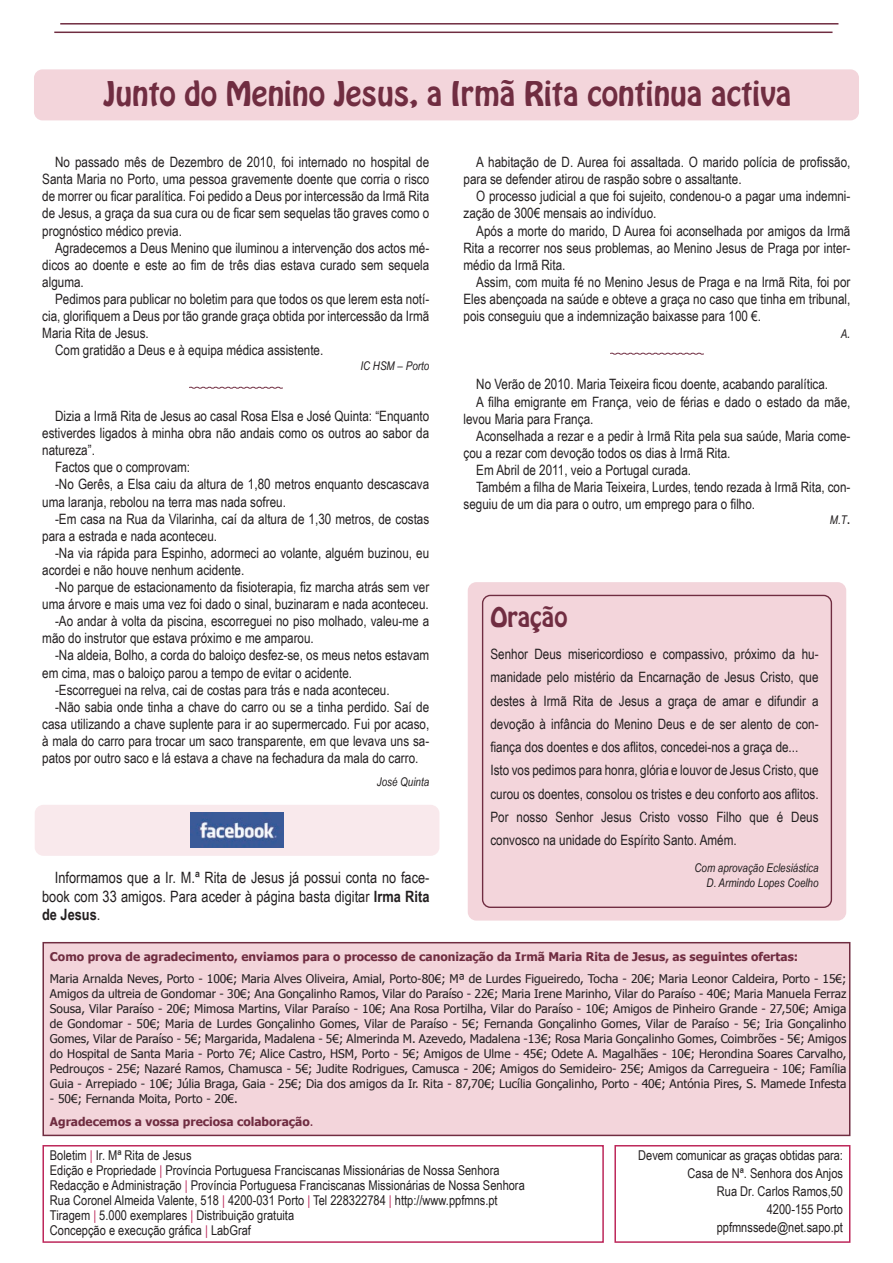
<style>
.page{position:relative;width:893px;height:1263px;background:#fff}
.page>*{position:absolute;margin:0;border:0;box-sizing:border-box;transform-origin:0 0}
.t1{font:30px "Hobo Std";color:#702d41}
.t2{font:24px "Hobo Std";color:#702d41}
.t3{font:15.6px/18.8px "Arial Narrow";color:#231f20;text-align:justify}
.t4{font:14.25px/17.1px "Arial Narrow";color:#231f20}
.t5{font:13.5px "Arial Narrow";color:#231f20}
.t6{font:12px/15px "Tahoma";color:#231f20;text-align:justify}
.t7{font:700 12px "Tahoma";color:#702d41}
.t8{font:italic 12px "Arial Narrow";color:#231f20}
.s1{font-weight:700}
.s2{font-size:14.25px}
.s3{font-family:"Tahoma";font-style:normal}
.s4{font-weight:400}
.s5{color:#bd275a}
</style>
<div class="page">
<div style="left:35px;top:805px;width:404px;height:51px;background:#f9e9ec;border-radius:9px"></div>
<div style="left:34px;top:69px;width:825px;height:51px;background:#f3d5db;border-radius:9px"></div>
<hr style="left:54px;top:32px;width:778px;height:1px;background:#702d41">
<hr style="left:60px;top:23px;width:778px;height:2px;background:#702d41">
<div style="left:42px;top:1145px;width:562px;height:98px;border:2px solid #bd275a"></div>
<div style="left:614px;top:1145px;width:236px;height:98px;border:2px solid #bd275a"></div>
<div style="left:42px;top:942px;width:808px;height:194px;background:#f3d5db;border:2px solid #702d41"></div>
<div style="left:468px;top:582px;width:378px;height:338px;background:#f3d5db;border-radius:9px"></div>
<div style="left:482px;top:595px;width:350px;height:313px;border:1px solid #702d41;border-radius:8px"></div>
<svg style="left:610px;top:352px;width:94px;height:3px"></svg>
<svg style="left:189px;top:386px;width:94px;height:3px"></svg>
<img style="left:191px;top:812px;width:92px;height:35px">
<p class="t1" style="left:103px;top:72px;width:689px">Junto do Menino Jesus, a Irmã Rita continua activa</p>
<p class="t4" style="left:42px;top:153px;width:388px;text-align:justify;text-indent:13px">No passado mês de Dezembro de 2010, foi internado no hospital de Santa Maria no Porto, uma pessoa gravemente doente que corria o risco de morrer ou ficar paralítica. Foi pedido a Deus por intercessão da Irmã Rita de Jesus, a graça da sua cura ou de ficar sem sequelas tão graves como o prognóstico médico previa.</p>
<p class="t4" style="left:42px;top:239px;width:388px;text-align:justify;text-indent:13px">Agradecemos a Deus Menino que iluminou a intervenção dos actos mé&shy;dicos ao doente e este ao fim de três dias estava curado sem sequela alguma.</p>
<p class="t4" style="left:42px;top:290px;width:388px;text-align:justify;text-indent:13px">Pedimos para publicar no boletim para que todos os que lerem esta notí&shy;cia, glorifiquem a Deus por tão grande graça obtida por intercessão da Irmã Maria Rita de Jesus.</p>
<p class="t4" style="left:55px;top:341px;width:270px">Com gratidão a Deus e à equipa médica assistente.</p>
<p class="t8" style="left:360px;top:357px;width:70px">IC HSM – Porto</p>
<p class="t4" style="left:42px;top:407px;width:388px;text-align:justify;text-indent:13px">Dizia a Irmã Rita de Jesus ao casal Rosa Elsa e José Quinta: “Enquanto estiverdes ligados à minha obra não andais como os outros ao sabor da natureza”.</p>
<p class="t4" style="left:55px;top:458px;width:137px">Factos que o comprovam:</p>
<p class="t4" style="left:42px;top:475px;width:388px;text-indent:13px">-No Gerês, a Elsa caiu da altura de 1,80 metros enquanto descascava uma laranja, rebolou na terra mas nada sofreu.</p>
<p class="t4" style="left:42px;top:509px;width:388px;text-indent:13px">-Em casa na Rua da Vilarinha, caí da altura de 1,30 metros, de costas para a estrada e nada aconteceu.</p>
<p class="t4" style="left:42px;top:544px;width:388px;text-indent:13px">-Na via rápida para Espinho, adormeci ao volante, alguém buzinou, eu acordei e não houve nenhum acidente.</p>
<p class="t4" style="left:42px;top:578px;width:388px;text-align:right">-No parque de estacionamento da fisioterapia, fiz marcha atrás sem ver uma árvore e mais uma vez foi dado o sinal, buzinaram e nada aconteceu.</p>
<p class="t4" style="left:42px;top:612px;width:388px;text-indent:13px">-Ao andar à volta da piscina, escorreguei no piso molhado, valeu-me a mão do instrutor que estava próximo e me amparou.</p>
<p class="t4" style="left:42px;top:646px;width:388px;text-indent:13px">-Na aldeia, Bolho, a corda do baloiço desfez-se, os meus netos estavam em cima, mas o baloiço parou a tempo de evitar o acidente.</p>
<p class="t4" style="left:55px;top:680px;width:336px">-Escorreguei na relva, cai de costas para trás e nada aconteceu.</p>
<p class="t4" style="left:42px;top:698px;width:388px;text-align:justify;text-indent:13px">-Não sabia onde tinha a chave do carro ou se a tinha perdido. Saí de casa utilizando a chave suplente para ir ao supermercado. Fui por acaso, à mala do carro para trocar um saco transparente, em que levava uns sa&shy;patos por outro saco e lá estava a chave na fechadura da mala do carro.</p>
<p class="t8" style="left:377px;top:774px;width:54px">José Quinta</p>
<p class="t3" style="left:42px;top:867px;width:389px;text-indent:13px">Informamos que a Ir. M.ª Rita de Jesus já possui conta no face&shy;book com 33 amigos. Para aceder à página basta digitar <span class="s1">Irma Rita de Jesus</span>.</p>
<p class="t4" style="left:463px;top:153px;width:388px;text-indent:13px">A habitação de D. Aurea foi assaltada. O marido polícia de profissão, para se defender atirou de raspão sobre o assaltante.</p>
<p class="t4" style="left:463px;top:187px;width:388px;text-indent:13px">O processo judicial a que foi sujeito, condenou-o a pagar uma indemni&shy;zação de 300€ mensais ao indivíduo.</p>
<p class="t4" style="left:463px;top:221px;width:388px;text-align:justify;text-indent:13px">Após a morte do marido, D Aurea foi aconselhada por amigos da Irmã Rita a recorrer nos seus problemas, ao Menino Jesus de Praga por inter&shy;médio da Irmã Rita.</p>
<p class="t4" style="left:463px;top:273px;width:388px;text-align:justify;text-indent:13px">Assim, com muita fé no Menino Jesus de Praga e na Irmã Rita, foi por Eles abençoada na saúde e obteve a graça no caso que tinha em tribunal, pois conseguiu que a indemnização baixasse para 100 €.</p>
<p class="t8" style="left:841px;top:326px;width:11px">A<span class="s2">.</span></p>
<p class="t4" style="left:476px;top:375px;width:353px">No Verão de 2010. Maria Teixeira ficou doente, acabando paralítica.</p>
<p class="t4" style="left:463px;top:392px;width:388px;text-indent:13px">A filha emigrante em França, veio de férias e dado o estado da mãe, levou Maria para França.</p>
<p class="t4" style="left:463px;top:427px;width:388px;text-indent:13px">Aconselhada a rezar e a pedir à Irmã Rita pela sua saúde, Maria come&shy;çou a rezar com devoção todos os dias à Irmã Rita.</p>
<p class="t4" style="left:476px;top:461px;width:216px">Em Abril de 2011, veio a Portugal curada.</p>
<p class="t4" style="left:463px;top:478px;width:388px;text-indent:13px">Também a filha de Maria Teixeira, Lurdes, tendo rezada à Irmã Rita, con&shy;seguiu de um dia para o outro, um emprego para o filho.</p>
<p class="t8" style="left:830px;top:511px;width:22px">M.T<span class="s3">.</span></p>
<p class="t2" style="left:490px;top:600px;width:79px">Oração</p>
<p class="t4" style="left:490px;top:642px;width:330px;line-height:23.2px;text-align:justify">Senhor Deus misericordioso e compassivo, próximo da hu&shy;manidade pelo mistério da Encarnação de Jesus Cristo, que destes à Irmã Rita de Jesus a graça de amar e difundir a devoção à infância do Menino Deus e de ser alento de con&shy;fiança dos doentes e dos aflitos, concedei-nos a graça de...</p>
<p class="t4" style="left:490px;top:758px;width:330px;line-height:23.2px">Isto vos pedimos para honra, glória e louvor de Jesus Cristo, que curou os doentes, consolou os tristes e deu conforto aos aflitos.</p>
<p class="t4" style="left:490px;top:804px;width:330px;line-height:23.2px">Por nosso Senhor Jesus Cristo vosso Filho que é Deus convosco na unidade do Espírito Santo. Amém.</p>
<p class="t8" style="left:694px;top:859px;width:126px">Com aprovação Eclesiástica</p>
<p class="t8" style="left:706px;top:874px;width:114px">D. Armindo Lopes Coelho</p>
<p class="t7" style="left:50px;top:949px;width:750px">Como prova de agradecimento, enviamos para o processo de canonização da Irmã Maria Rita de Jesus, as seguintes ofertas:</p>
<p class="t6" style="left:50px;top:971px;width:798px">Maria Arnalda Neves, Porto - 100€; Maria Alves Oliveira, Amial, Porto-80€; Mª de Lurdes Figueiredo, Tocha - 20€; Maria Leonor Caldeira, Porto - 15€; Amigos da ultreia de Gondomar - 30€; Ana Gonçalinho Ramos, Vilar do Paraíso - 22€; Maria Irene Marinho, Vilar do Paraíso - 40€; Maria Manuela Ferraz Sousa, Vilar Paraíso - 20€; Mimosa Martins, Vilar Paraíso - 10€; Ana Rosa Portilha, Vilar do Paraíso - 10€; Amigos de Pinheiro Grande - 27,50€; Amiga de Gondomar - 50€; Maria de Lurdes Gonçalinho Gomes, Vilar de Paraíso - 5€; Fernanda Gonçalinho Gomes, Vilar de Paraíso - 5€; Iria Gonçalinho Gomes, Vilar de Paraíso - 5€; Margarida, Madalena - 5€; Almerinda M. Azevedo, Madalena -13€; Rosa Maria Gonçalinho Gomes, Coimbrões - 5€; Amigos do Hospital de Santa Maria - Porto 7€; Alice Castro, HSM, Porto - 5€; Amigos de Ulme - 45€; Odete A. Magalhães - 10€; Herondina Soares Carvalho, Pedrouços - 25€; Nazaré Ramos, Chamusca - 5€; Judite Rodrigues, Camusca - 20€; Amigos do Semideiro- 25€; Amigos da Carregueira - 10€; Família Guia - Arrepiado - 10€; Júlia Braga, Gaia - 25€; Dia dos amigos da Ir. Rita - 87,70€; Lucília Gonçalinho, Porto - 40€; Antónia Pires, S. Mamede Infesta</p>
<p class="t6" style="left:50px;top:1091px;width:189px">- 50€; Fernanda Moita, Porto - 20€.</p>
<p class="t7" style="left:50px;top:1114px;width:265px">Agradecemos a vossa preciosa colaboração<span class="s4">.</span></p>
<p class="t5" style="left:50px;top:1146px;width:143px">Boletim <span class="s5">|</span> Ir. Mª Rita de Jesus</p>
<p class="t5" style="left:50px;top:1161px;width:451px">Edição e Propriedade <span class="s5">|</span> Província Portuguesa Franciscanas Missionárias de Nossa Senhora</p>
<p class="t5" style="left:50px;top:1175px;width:476px">Redacção e Administração <span class="s5">|</span> Província Portuguesa Franciscanas Missionárias de Nossa Senhora</p>
<p class="t5" style="left:50px;top:1190px;width:449px">Rua Coronel Almeida Valente, 518 <span class="s5">|</span> 4200-031 Porto <span class="s5">|</span> Tel 228322784 <span class="s5">|</span> http://www.ppfmns.pt</p>
<p class="t5" style="left:50px;top:1205px;width:246px">Tiragem <span class="s5">|</span> 5.000 exemplares <span class="s5">|</span> Distribuição gratuita</p>
<p class="t5" style="left:50px;top:1220px;width:203px">Concepção e execução gráfica <span class="s5">|</span> LabGraf</p>
<p class="t5" style="left:638px;top:1146px;width:206px">Devem comunicar as graças obtidas para:</p>
<p class="t5" style="left:687px;top:1163px;width:157px">Casa de Nª. Senhora dos Anjos</p>
<p class="t5" style="left:717px;top:1181px;width:128px">Rua Dr. Carlos Ramos,50</p>
<p class="t5" style="left:767px;top:1199px;width:78px">4200-155 Porto</p>
<p class="t5" style="left:717px;top:1217px;width:128px">ppfmnssede@net.sapo.pt</p>
</div>
